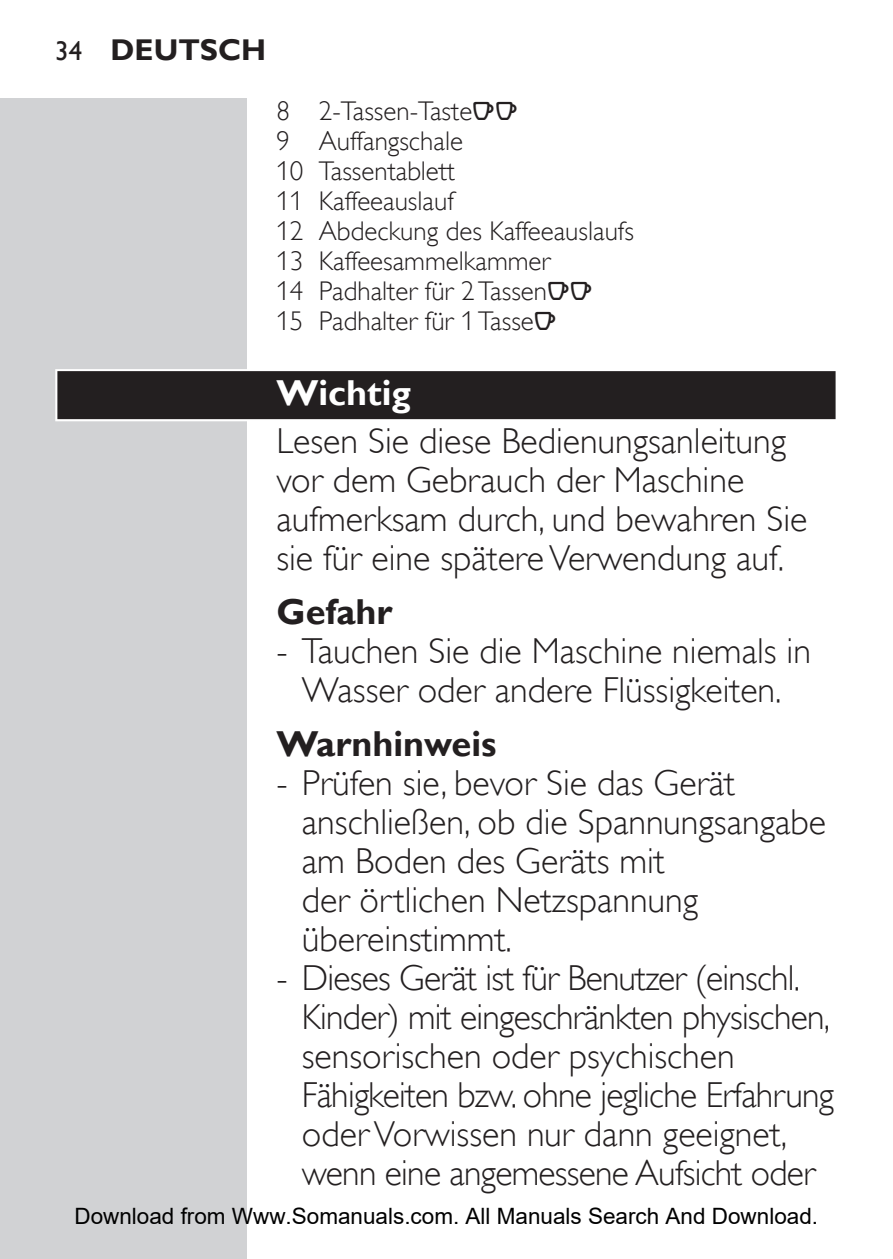
<style>
.page{position:relative;width:893px;height:1259px;background:#fff}
.page>*{position:absolute;margin:0;border:0;box-sizing:border-box;transform-origin:0 0}
.t1{font:36px/39px "Gill Sans Alt One WGL Light";color:#231f20}
.t2{font:36px/39px "Gill Sans Alt One WGL Light";letter-spacing:-.02em;color:#231f20}
.t3{font:700 36px "Gill Sans Alt One WGL";color:#231f20}
.t4{font:700 36px "Gill Sans Alt One WGL";color:#fff}
.t5{font:700 30px "Gill Sans Alt One WGL";color:#231f20}
.t6{font:27px/30px "Gill Sans Alt One WGL Light";color:#231f20}
.t7{font:22.5px "Arial";color:#000}
.s1{font-weight:400;font-size:27px}
.s2{font-family:"Philipslll Font"}
</style>
<div class="page">
<hr style="left:892px;top:98px;width:1px;height:1161px;background:#d1d2d4">
<div style="left:0;top:98px;width:247px;height:1161px;background:#d1d2d4"></div>
<div style="left:55px;top:369px;width:783px;height:52px;background:linear-gradient(to right,#dedddd,#dedddd)"></div>
<div style="left:57px;top:371px;width:779px;height:48px;background:#231f20"></div>
<p class="t5" style="left:55px;top:29px;width:205px"><span class="s1">34</span> Deutsch</p>
<p class="t6" style="left:276px;top:96px;width:359px">8 2-Tassen-Taste<span class="s2">qq<br></span>9 Auffangschale<br>10 Tassentablett<br>11 Kaffeeauslauf<br>12 Abdeckung des Kaffeeauslaufs<br>13 Kaffeesammelkammer<br>14 Padhalter für 2Tassen<span class="s2">qq<br></span>15 Padhalter für 1Tasse<span class="s2">q</span></p>
<p class="t4" style="left:276px;top:368px;width:136px">Wichtig</p>
<p class="t1" style="left:276px;top:421px;width:532px">Lesen Sie diese Bedienungsanleitung vor dem Gebrauch der Maschine aufmerksam durch, und bewahren Sie sie für eine spätere Verwendung auf.</p>
<p class="t3" style="left:276px;top:587px;width:118px">Gefahr</p>
<p class="t1" style="left:276px;top:631px;width:536px;text-align:center">- Tauchen Sie die Maschine niemals in<br>Wasser oder andere Flüssigkeiten.</p>
<p class="t3" style="left:276px;top:719px;width:222px">Warnhinweis</p>
<p class="t1" style="left:302px;top:763px;width:526px;text-indent:-26px">- Prüfen sie, bevor Sie das Gerät anschließen, ob die Spannungsangabe am Boden des Geräts mit<br>der örtlichen Netzspannung übereinstimmt.</p>
<p class="t2" style="left:302px;top:958px;width:534px;text-indent:-26px">- Dieses Gerät ist für Benutzer (einschl.<br>Kinder) mit eingeschränkten physischen, sensorischen oder psychischen Fähigkeiten bzw. ohne jegliche Erfahrung oder Vorwissen nur dann geeignet, wenn eine angemessene Aufsicht oder</p>
<p class="t7" style="left:74px;top:1203px;width:745px">Download from Www.Somanuals.com. All Manuals Search And Download.</p>
</div>
